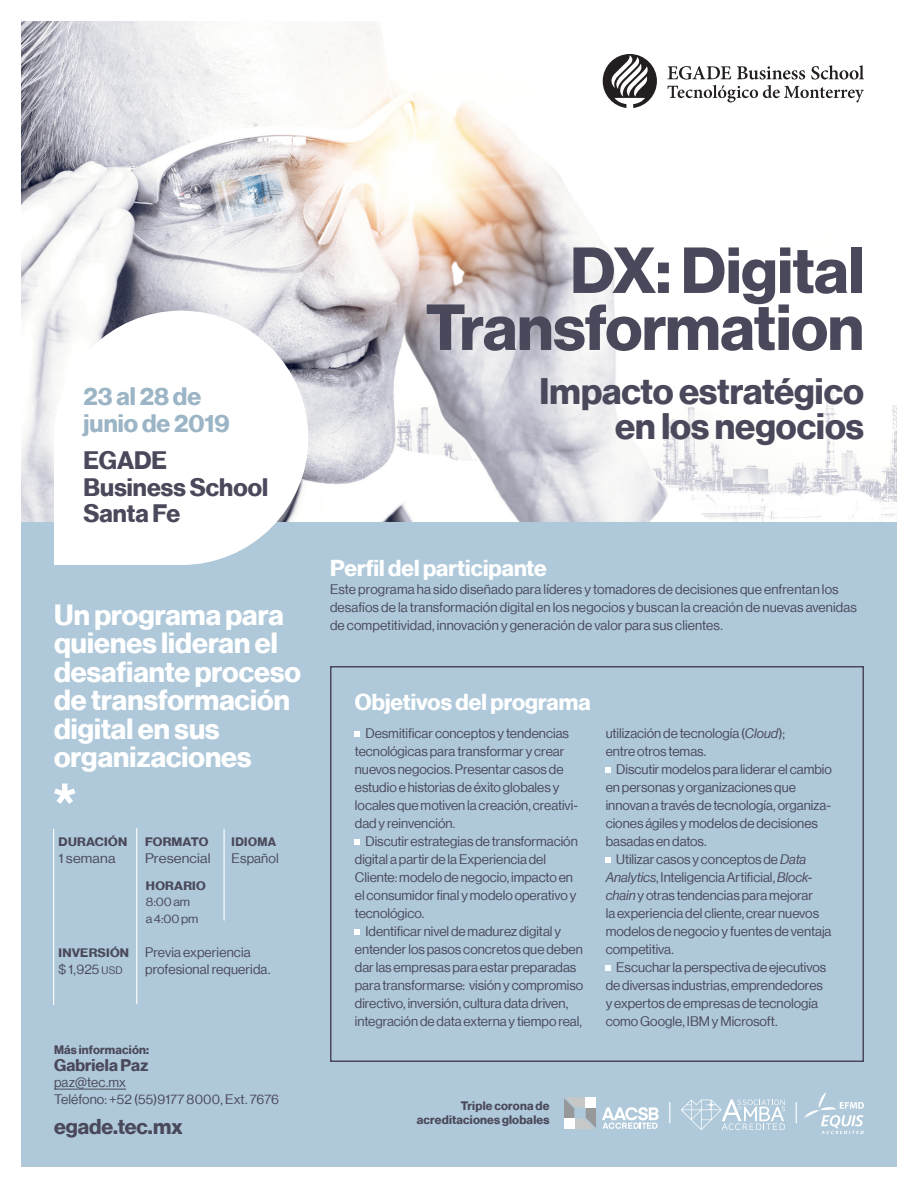
<style>
.page{position:relative;width:918px;height:1188px;background:#fff}
.page>*{position:absolute;margin:0;border:0;box-sizing:border-box;transform-origin:0 0}
.t1{font:63.6px/57px "N Haas Grotesk DS Pro 75 Bd";letter-spacing:-.005em;color:#4a495b;text-align:right}
.t2{font:36px/34.5px "N Haas Grotesk DS Pro 75 Bd";color:#4a495b;text-align:right}
.t3{font:28.5px/28.5px "N Haas Grotesk DS Pro 75 Bd";color:#fff}
.t4{font:24.6px/26.4px "N Haas Grotesk DS Pro 75 Bd";color:#4a495b}
.t5{font:24.6px/26.4px "N Haas Grotesk DS Pro 75 Bd";color:#9bb5c6}
.t6{font:22.5px "N Haas Grotesk DS Pro 75 Bd";letter-spacing:.005em;color:#fff}
.t7{font:21px "N Haas Grotesk DS Pro 75 Bd";letter-spacing:-.005em;color:#4a495b}
.t8{font:16.5px "N Haas Grotesk DS Pro 75 Bd";letter-spacing:.005em;color:#4a495b}
.t9{font:13.5px/18px "N Haas Grotesk DS Pro 55 Rg";color:#4a495b}
.t10{font:13.5px "N Haas Grotesk DS Pro 55 Rg";color:#4a495b;scale:1.08 1}
.t11{font:12px/13.5px "N Haas Grotesk DS Pro 75 Bd";letter-spacing:.02em;color:#4a495b;text-align:right}
.t12{font:12px "N Haas Grotesk DS Pro 75 Bd";letter-spacing:.02em;color:#4a495b;scale:1.08 1}
.t13{font:12px/16.5px "N Haas Grotesk DS Pro 55 Rg";letter-spacing:-.005em;color:#4a495b;scale:1.08 1}
.s1{font-size:10.5px}
.s2{font-family:"N Haas Grotesk DS Pro 75 Bd"}
.s3{font-family:"N Haas Grotesk DS Pro 56 It"}
</style>
<div class="page">
<img style="left:21px;top:21px;width:875px;height:501px">
<div style="left:21px;top:522px;width:876px;height:645px;background:#afc9da"></div>
<svg style="left:355px;top:731px;width:5px;height:5px"></svg>
<svg style="left:355px;top:839px;width:5px;height:5px"></svg>
<svg style="left:355px;top:929px;width:5px;height:5px"></svg>
<svg style="left:606px;top:767px;width:5px;height:5px"></svg>
<svg style="left:606px;top:857px;width:5px;height:5px"></svg>
<svg style="left:606px;top:965px;width:5px;height:5px"></svg>
<svg style="left:54px;top:784px;width:21px;height:20px"></svg>
<svg style="left:54px;top:311px;width:254px;height:254px"></svg>
<svg style="left:603px;top:54px;width:54px;height:54px"></svg>
<svg style="left:667px;top:65px;width:197px;height:37px"></svg>
<hr style="left:224px;top:829px;width:1px;height:92px;background:#fff">
<hr style="left:136px;top:828px;width:1px;height:176px;background:#fff">
<hr style="left:53px;top:829px;width:1px;height:176px;background:#fff">
<svg style="left:681px;top:1099px;width:104px;height:31px"></svg>
<svg style="left:804px;top:1092px;width:60px;height:42px"></svg>
<svg style="left:564px;top:1097px;width:32px;height:32px"></svg>
<div style="left:564px;top:1119px;width:10px;height:10px;background:#fff"></div>
<svg style="left:602px;top:1107px;width:57px;height:22px"></svg>
<svg style="left:796px;top:1102px;width:1px;height:21px"></svg>
<svg style="left:669px;top:1102px;width:1px;height:21px"></svg>
<hr style="left:54px;top:1089px;width:72px;height:1px;background:#4a495b">
<div style="left:330px;top:666px;width:534px;height:396px;border:2px solid #4a495b"></div>
<p class="t5" style="left:84px;top:384px;width:148px">23 al 28 de junio de 2019</p>
<p class="t4" style="left:84px;top:448px;width:186px">EGADE<br>Business School<br>Santa Fe</p>
<p class="t3" style="left:54px;top:601px;width:248px">Un programa para quienes lideran el desafiante proceso de transformación digital en sus organizaciones</p>
<p class="t12" style="left:59px;top:835px;width:65px">DURACIÓN</p>
<p class="t10" style="left:59px;top:850px;width:54px">1 semana</p>
<p class="t12" style="left:59px;top:946px;width:67px">INVERSIÓN</p>
<p class="t9" style="left:59px;top:960px;width:66px">$ 1,925 <span class="s1">USD</span></p>
<p class="t12" style="left:145px;top:835px;width:60px">FORMATO</p>
<p class="t10" style="left:145px;top:850px;width:62px">Presencial</p>
<p class="t13" style="left:146px;top:877px;width:57px"><span class="s2">HORARIO<br></span>8:00 am<br>a 4:00 pm</p>
<p class="t11" style="left:232px;top:835px;width:46px">IDIOMA</p>
<p class="t9" style="left:232px;top:849px;width:49px">Español</p>
<p class="t9" style="left:145px;top:944px;width:127px;line-height:16.5px">Previa experiencia profesional requerida.</p>
<p class="t11" style="left:54px;top:1044px;width:97px">Más información:</p>
<p class="t8" style="left:54px;top:1056px;width:96px">Gabriela Paz</p>
<p class="t9" style="left:54px;top:1074px;width:74px">paz@tec.mx</p>
<p class="t9" style="left:54px;top:1090px;width:227px">Teléfono: +52 (55)9177 8000, Ext. 7676</p>
<p class="t7" style="left:54px;top:1114px;width:130px">egade.tec.mx</p>
<p class="t1" style="left:426px;top:243px;width:440px">DX: Digital<br>Transformation</p>
<p class="t2" style="left:540px;top:375px;width:326px">Impacto estratégico en los negocios</p>
<p class="t6" style="left:330px;top:555px;width:218px">Perfil del participante</p>
<p class="t9" style="left:330px;top:580px;width:529px">Este programa ha sido diseñado para líderes y tomadores de decisiones que enfrentan los desafíos de la transformación digital en los negocios y buscan la creación de nuevas avenidas de competitividad, innovación y generación de valor para sus clientes.</p>
<p class="t6" style="left:355px;top:689px;width:237px">Objetivos del programa</p>
<p class="t9" style="left:355px;top:724px;width:225px;text-indent:10px">Desmitificar conceptos y tendencias tecnológicas para transformar y crear nuevos negocios. Presentar casos de estudio e historias de éxito globales y locales que motiven la creación, creativi&shy;dad y reinvención.</p>
<p class="t9" style="left:355px;top:832px;width:224px;text-indent:10px">Discutir estrategias de transformación digital a partir de la Experiencia del Cliente: modelo de negocio, impacto en el consumidor final y modelo operativo y tecnológico.</p>
<p class="t9" style="left:355px;top:922px;width:230px;text-indent:10px">Identificar nivel de madurez digital y entender los pasos concretos que deben dar las empresas para estar preparadas para transformarse: visión y compromiso directivo, inversión, cultura data driven, integración de data externa y tiempo real,</p>
<p class="t9" style="left:606px;top:724px;width:181px">utilización de tecnología (<span class="s3">Cloud</span>); entre otros temas.</p>
<p class="t9" style="left:606px;top:760px;width:228px;text-indent:10px">Discutir modelos para liderar el cambio en personas y organizaciones que innovan a través de tecnología, organiza&shy;ciones ágiles y modelos de decisiones basadas en datos.</p>
<p class="t9" style="left:606px;top:850px;width:227px;text-indent:10px">Utilizar casos y conceptos de <span class="s3">Data Analytics</span>, Inteligencia Artificial, <span class="s3">Block&shy;chain</span> y otras tendencias para mejorar<br>la experiencia del cliente, crear nuevos modelos de negocio y fuentes de ventaja competitiva.</p>
<p class="t9" style="left:606px;top:958px;width:222px;text-indent:10px">Escuchar la perspectiva de ejecutivos de diversas industrias, emprendedores y expertos de empresas de tecnología como Google, IBM y Microsoft.</p>
<p class="t11" style="left:417px;top:1100px;width:134px">Triple corona de acreditaciones globales</p>
</div>
